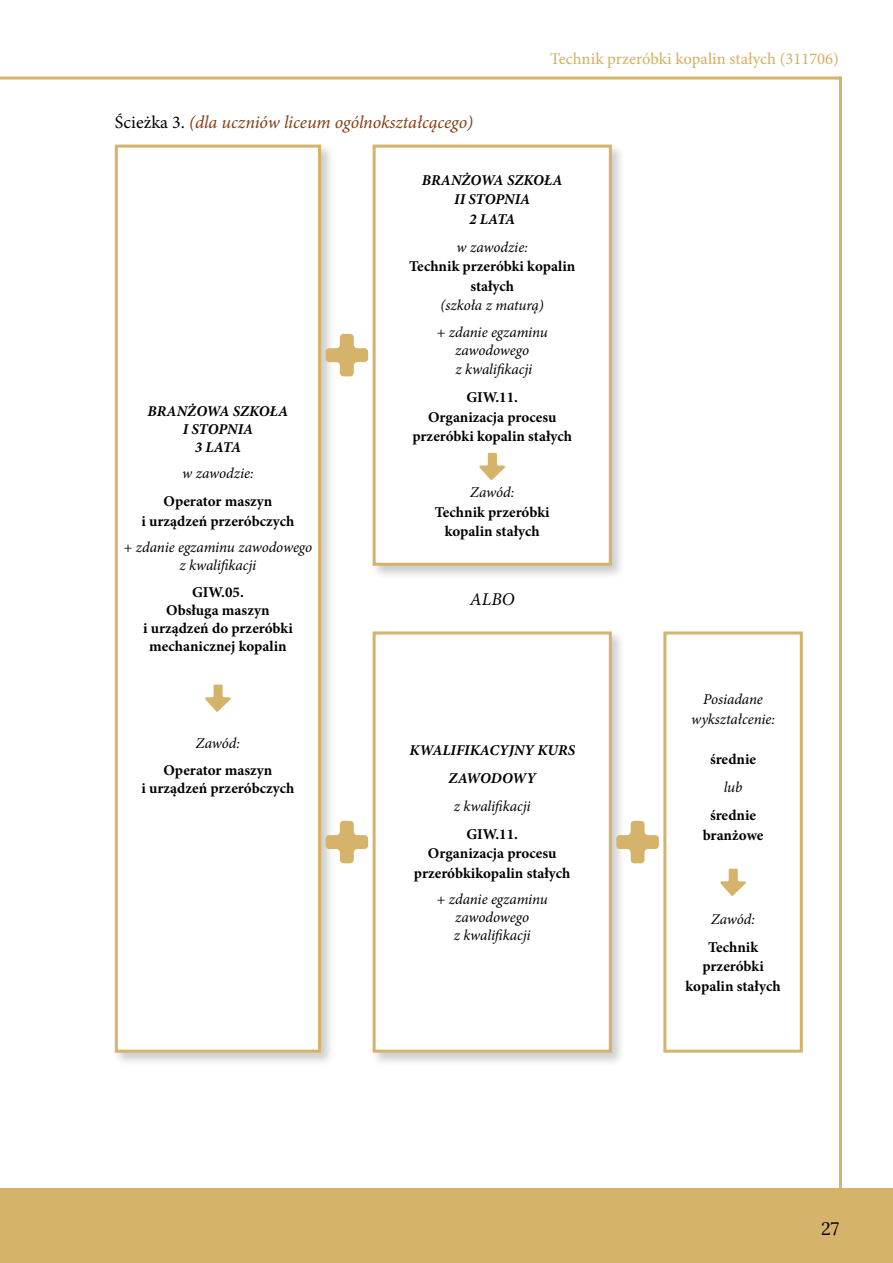
<style>
.page{position:relative;width:893px;height:1263px;background:#fff}
.page>*{position:absolute;margin:0;border:0;box-sizing:border-box;transform-origin:0 0}
.t1{font:italic 18px "Minion Pro";letter-spacing:-.005em;color:#843d12}
.t2{font:italic 18px "Minion Pro";color:#000}
.t3{font:18px "Lora";color:#000}
.t4{font:500 16.5px "Minion Pro";color:#d5b36b}
.t5{font:700 15px/19.5px "Minion Pro";color:#000;text-align:center}
.t6{font:italic 15px/18px "Minion Pro";letter-spacing:-.005em;color:#000;text-align:center}
.t7{font:italic 700 15px/18px "Minion Pro";color:#000;text-align:center}
.s1{font-style:normal;color:#000}
</style>
<div class="page">
<div style="left:0;top:1188px;width:893px;height:75px;background:#d5b36b"></div>
<hr style="left:839px;top:77px;width:3px;height:1113px;background:#d5b36b">
<hr style="left:0;top:77px;width:842px;height:3px;background:#d5b36b">
<svg style="left:720px;top:869px;width:26px;height:27px"></svg>
<div style="left:663px;top:631px;width:140px;height:422px;border:3px solid #d5b36b"></div>
<div style="left:112px;top:143px;width:223px;height:923px;background:#000;opacity:.2"></div>
<div style="left:116px;top:146px;width:204px;height:905px;background:#fff"></div>
<svg style="left:205px;top:684px;width:26px;height:28px"></svg>
<div style="left:115px;top:145px;width:206px;height:908px;border:3px solid #d5b36b"></div>
<div style="left:370px;top:143px;width:256px;height:437px;background:#000;opacity:.2"></div>
<div style="left:374px;top:146px;width:236px;height:418px;background:#fff"></div>
<svg style="left:479px;top:453px;width:26px;height:27px"></svg>
<div style="left:373px;top:145px;width:239px;height:421px;border:3px solid #d5b36b"></div>
<div style="left:370px;top:629px;width:256px;height:438px;background:#000;opacity:.2"></div>
<div style="left:374px;top:633px;width:236px;height:418px;background:#fff"></div>
<div style="left:373px;top:631px;width:239px;height:422px;border:3px solid #d5b36b"></div>
<svg style="left:326px;top:821px;width:42px;height:42px"></svg>
<svg style="left:326px;top:334px;width:42px;height:42px"></svg>
<svg style="left:616px;top:821px;width:43px;height:42px"></svg>
<p class="t1" style="left:115px;top:110px;width:360px"><span class="s1">Ścieżka 3.</span> (dla uczniów liceum ogólnokształcącego)</p>
<p class="t4" style="left:550px;top:48px;width:290px">Technik przeróbki kopalin stałych (311706)</p>
<p class="t7" style="left:148px;top:401px;width:142px">BRANŻOWA SZKOŁA<br>I STOPNIA<br>3 LATA</p>
<p class="t6" style="left:182px;top:464px;width:73px">w zawodzie:</p>
<p class="t5" style="left:142px;top:491px;width:154px">Operator maszyn<br>i urządzeń przeróbczych</p>
<p class="t6" style="left:124px;top:538px;width:190px">+ zdanie egzaminu zawodowego z kwalifikacji</p>
<p class="t5" style="left:143px;top:583px;width:151px;line-height:18px">GIW.05.<br>Obsługa maszyn<br>i urządzeń do przeróbki mechanicznej kopalin</p>
<p class="t6" style="left:196px;top:734px;width:46px">Zawód:</p>
<p class="t5" style="left:141px;top:761px;width:154px;line-height:18px">Operator maszyn<br>i urządzeń przeróbczych</p>
<p class="t7" style="left:422px;top:170px;width:142px;line-height:19.5px">BRANŻOWA SZKOŁA<br>II STOPNIA<br>2 LATA</p>
<p class="t6" style="left:457px;top:238px;width:73px">w zawodzie:</p>
<p class="t5" style="left:409px;top:257px;width:168px">Technik przeróbki kopalin stałych</p>
<p class="t6" style="left:437px;top:292px;width:113px;line-height:26.5px;text-align:left">(szkoła z maturą) + zdanie egzaminu</p>
<p class="t6" style="left:455px;top:340px;width:79px;line-height:19.5px;text-align:left">zawodowego z kwalifikacji</p>
<p class="t5" style="left:412px;top:388px;width:161px">GIW.11.<br>Organizacja procesu przeróbki kopalin stałych</p>
<p class="t6" style="left:470px;top:484px;width:46px">Zawód:</p>
<p class="t5" style="left:435px;top:502px;width:116px">Technik przeróbki kopalin stałych</p>
<p class="t2" style="left:470px;top:587px;width:46px">ALBO</p>
<p class="t7" style="left:409px;top:736px;width:167px;line-height:28px">KWALIFIKACYJNY KURS<br>ZAWODOWY</p>
<p class="t6" style="left:454px;top:797px;width:78px">z kwalifikacji</p>
<p class="t5" style="left:414px;top:824px;width:158px">GIW.11.<br>Organizacja procesu przeróbkikopalin stałych</p>
<p class="t6" style="left:437px;top:890px;width:113px">+ zdanie egzaminu zawodowego<br>z kwalifikacji</p>
<p class="t6" style="left:691px;top:689px;width:85px;line-height:19.5px">Posiadane wykształcenie:</p>
<p class="t5" style="left:710px;top:750px;width:48px">średnie</p>
<p class="t6" style="left:724px;top:778px;width:20px">lub</p>
<p class="t5" style="left:703px;top:806px;width:62px">średnie branżowe</p>
<p class="t6" style="left:711px;top:910px;width:46px">Zawód:</p>
<p class="t5" style="left:686px;top:937px;width:96px">Technik przeróbki kopalin stałych</p>
<p class="t3" style="left:821px;top:1215px;width:19px">27</p>
</div>
